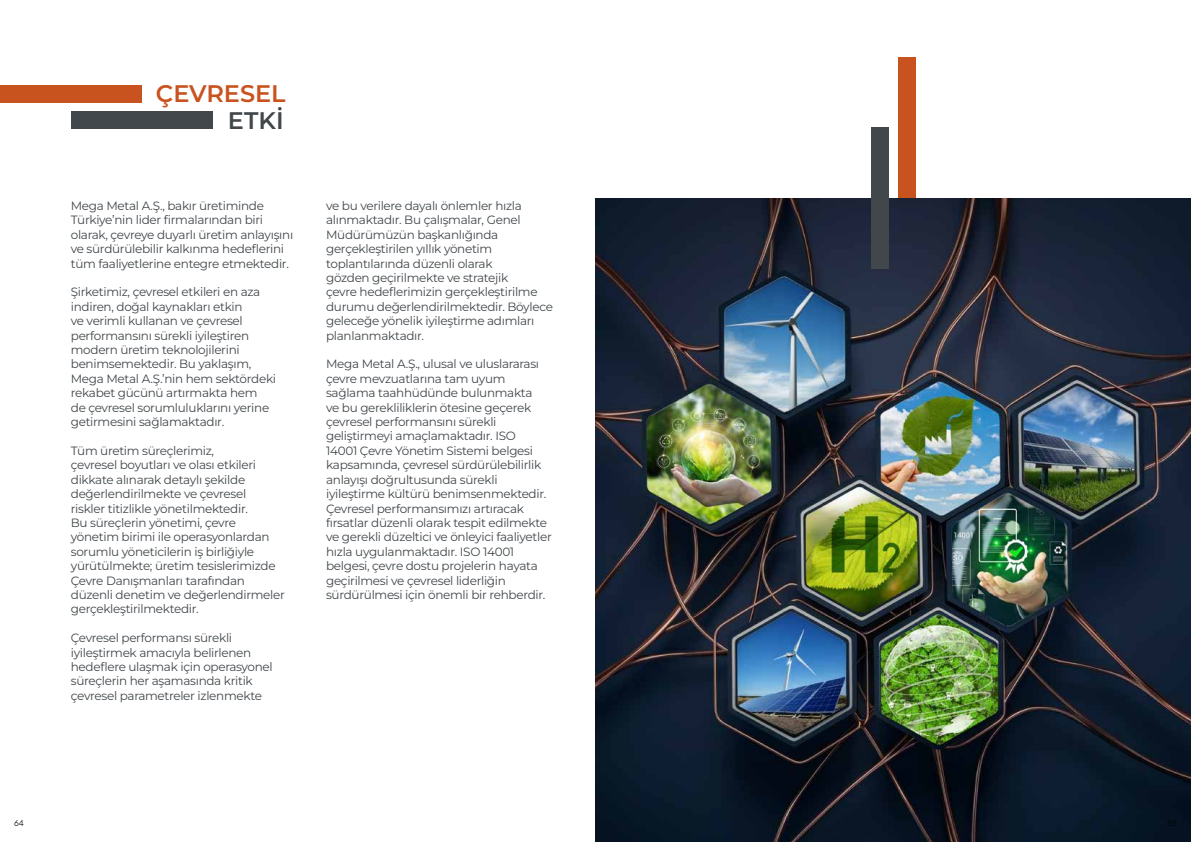
<style>
.page{position:relative;width:1191px;height:842px;background:#fff}
.page>*{position:absolute;margin:0;border:0;box-sizing:border-box;transform-origin:0 0}
.t1{font:600 24px "Montserrat";color:#c8531f}
.t2{font:600 24px "Montserrat";color:#41474b}
.t3{font:12px/14.4px "Montserrat";letter-spacing:-.025em;color:#41474b}
.t4{font:300 8px "New Hero";color:#000}
</style>
<div class="page">
<div style="left:898px;top:57px;width:17px;height:141px;background:#c8531f"></div>
<div style="left:0;top:85px;width:142px;height:17px;background:#c8531f"></div>
<div style="left:71px;top:112px;width:142px;height:17px;background:#41474b"></div>
<img style="left:595px;top:198px;width:596px;height:644px">
<div style="left:871px;top:127px;width:17px;height:142px;background:#41474b"></div>
<h1 class="t1" style="left:156px;top:76px;width:131px">ÇEVRESEL</h1>
<h1 class="t2" style="left:228px;top:103px;width:57px">ETKİ</h1>
<p class="t3" style="left:71px;top:198px;width:224px">Mega Metal A.Ş., bakır üretiminde Türkiye’nin lider firmalarından biri olarak, çevreye duyarlı üretim anlayışını ve sürdürülebilir kalkınma hedeflerini tüm faaliyetlerine entegre etmektedir.</p>
<p class="t3" style="left:71px;top:285px;width:207px">Şirketimiz, çevresel etkileri en aza indiren, doğal kaynakları etkin<br>ve verimli kullanan ve çevresel performansını sürekli iyileştiren modern üretim teknolojilerini benimsemektedir. Bu yaklaşım, Mega Metal A.Ş.’nin hem sektördeki rekabet gücünü artırmakta hem<br>de çevresel sorumluluklarını yerine getirmesini sağlamaktadır.</p>
<p class="t3" style="left:71px;top:443px;width:215px">Tüm üretim süreçlerimiz,<br>çevresel boyutları ve olası etkileri dikkate alınarak detaylı şekilde değerlendirilmekte ve çevresel<br>riskler titizlikle yönetilmektedir.<br>Bu süreçlerin yönetimi, çevre yönetim birimi ile operasyonlardan sorumlu yöneticilerin iş birliğiyle yürütülmekte; üretim tesislerimizde Çevre Danışmanları tarafından düzenli denetim ve değerlendirmeler gerçekleştirilmektedir.</p>
<p class="t3" style="left:71px;top:630px;width:203px">Çevresel performansı sürekli iyileştirmek amacıyla belirlenen hedeflere ulaşmak için operasyonel süreçlerin her aşamasında kritik çevresel parametreler izlenmekte</p>
<p class="t3" style="left:326px;top:198px;width:228px">ve bu verilere dayalı önlemler hızla alınmaktadır. Bu çalışmalar, Genel Müdürümüzün başkanlığında gerçekleştirilen yıllık yönetim toplantılarında düzenli olarak<br>gözden geçirilmekte ve stratejik<br>çevre hedeflerimizin gerçekleştirilme durumu değerlendirilmektedir. Böylece geleceğe yönelik iyileştirme adımları planlanmaktadır.</p>
<p class="t3" style="left:326px;top:357px;width:227px">Mega Metal A.Ş., ulusal ve uluslararası çevre mevzuatlarına tam uyum sağlama taahhüdünde bulunmakta<br>ve bu gerekliliklerin ötesine geçerek çevresel performansını sürekli geliştirmeyi amaçlamaktadır. ISO<br>14001 Çevre Yönetim Sistemi belgesi kapsamında, çevresel sürdürülebilirlik anlayışı doğrultusunda sürekli iyileştirme kültürü benimsenmektedir.<br>Çevresel performansımızı artıracak fırsatlar düzenli olarak tespit edilmekte ve gerekli düzeltici ve önleyici faaliyetler hızla uygulanmaktadır. ISO 14001 belgesi, çevre dostu projelerin hayata geçirilmesi ve çevresel liderliğin sürdürülmesi için önemli bir rehberdir.</p>
<p class="t4" style="left:14px;top:818px;width:11px">64</p>
</div>
